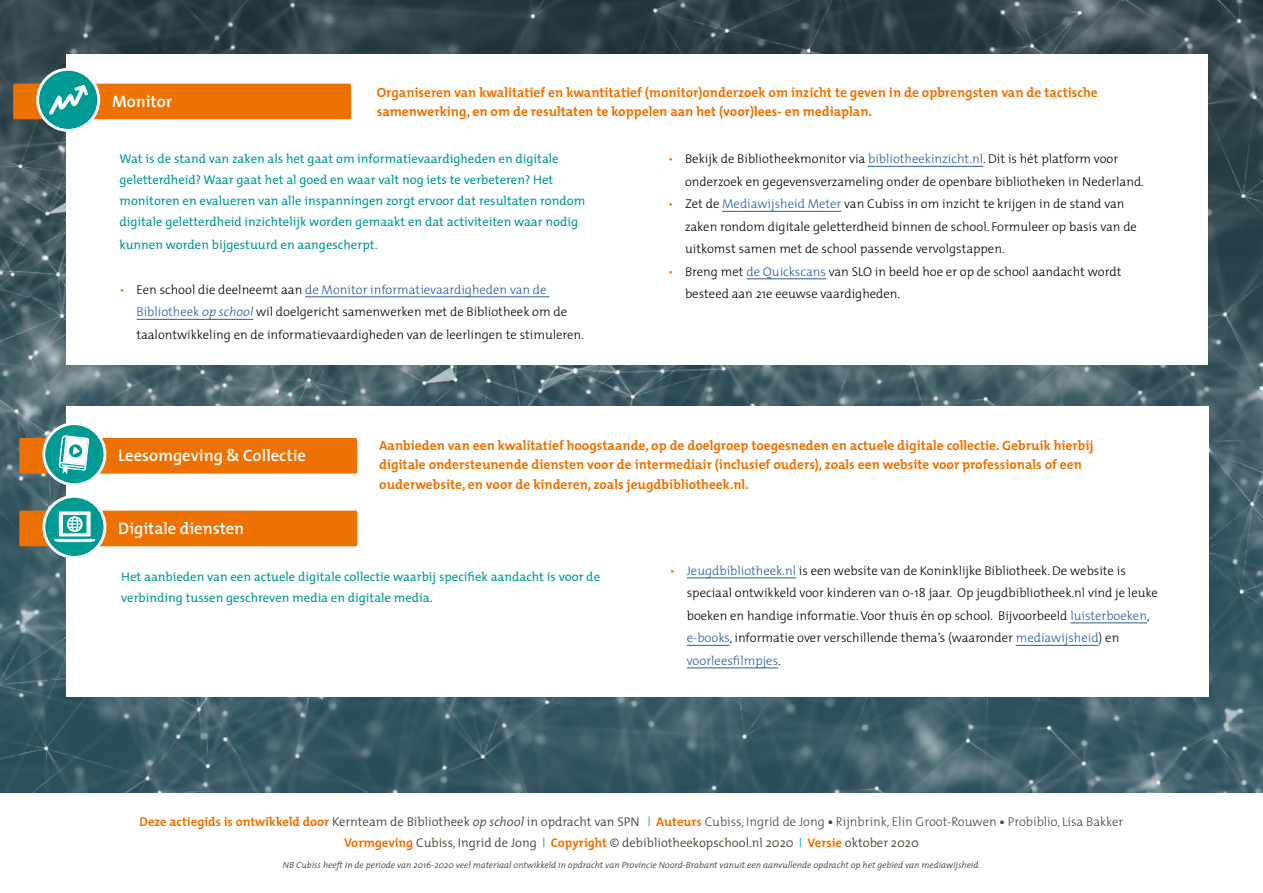
<style>
.page{position:relative;width:1263px;height:893px;background:#fff}
.page>*{position:absolute;margin:0;border:0;box-sizing:border-box;transform-origin:0 0}
.t1{font:600 16.5px "The Mix";color:#fff}
.t2{font:700 13.5px/19.5px "The Mix";color:#ee7203}
.t3{font:300 12.75px/22.5px "The Mix";color:#000}
.t4{font:12.75px/21px "The Mix";color:#009a95}
.t5{font:300 12.75px/21px "The Mix";color:#474738;text-align:center}
.t6{font:italic 300 9px "The Mix";color:#474738}
.s1{color:#ee7203}
.s2{color:#275b9b}
.s3{font-style:italic;color:#275b9b}
.s4{font-weight:700;color:#ee7203}
.s5{font-style:italic}
.s6{font-family:"Frutiger";color:#0bafa2}
.s7{font-style:inherit}
.s8{font-weight:700}
</style>
<div class="page">
<img style="left:0;top:0;width:1263px;height:792px">
<div style="left:66px;top:407px;width:1143px;height:290px;background:#fff"></div>
<div style="left:19px;top:438px;width:338px;height:36px;background:#ee7203"></div>
<div style="left:44px;top:424px;width:61px;height:61px;background:#009a95;border-radius:50%"></div>
<div style="left:42px;top:422px;width:64px;height:64px;border:3px solid #fff;border-radius:50%"></div>
<svg style="left:58px;top:435px;width:32px;height:55px"></svg>
<div style="left:19px;top:511px;width:338px;height:35px;background:#ee7203"></div>
<svg style="left:44px;top:496px;width:61px;height:61px"></svg>
<div style="left:42px;top:495px;width:64px;height:64px;border:3px solid #fff;border-radius:50%"></div>
<svg style="left:54px;top:511px;width:41px;height:31px"></svg>
<hr style="left:687px;top:578px;width:109px;height:1px;background:#275b9b">
<hr style="left:1070px;top:623px;width:77px;height:1px;background:#275b9b">
<hr style="left:687px;top:645px;width:43px;height:1px;background:#275b9b">
<hr style="left:1016px;top:645px;width:82px;height:1px;background:#275b9b">
<hr style="left:687px;top:668px;width:91px;height:1px;background:#275b9b">
<div style="left:66px;top:54px;width:1141px;height:311px;background:#fff"></div>
<hr style="left:868px;top:166px;width:115px;height:1px;background:#275b9b">
<hr style="left:722px;top:211px;width:119px;height:1px;background:#275b9b">
<hr style="left:746px;top:278px;width:80px;height:1px;background:#275b9b">
<hr style="left:305px;top:296px;width:244px;height:1px;background:#275b9b">
<hr style="left:136px;top:319px;width:117px;height:1px;background:#275b9b">
<div style="left:13px;top:84px;width:338px;height:35px;background:#ee7203"></div>
<svg style="left:38px;top:69px;width:61px;height:61px"></svg>
<div style="left:36px;top:68px;width:64px;height:64px;border:3px solid #fff;border-radius:50%"></div>
<svg style="left:46px;top:85px;width:42px;height:33px"></svg>
<p class="t1" style="left:112px;top:91px;width:62px">Monitor</p>
<p class="t2" style="left:377px;top:82px;width:723px">Organiseren van kwalitatief en kwantitatief (monitor)onderzoek om inzicht te geven in de opbrengsten van de tactische samenwerking, en om de resultaten te koppelen aan het (voor)lees- en mediaplan.</p>
<p class="t4" style="left:119px;top:149px;width:467px">Wat is de stand van zaken als het gaat om informatievaardigheden en digitale geletterdheid? Waar gaat het al goed en waar valt nog iets te verbeteren? Het monitoren en evalueren van alle inspanningen zorgt ervoor dat resultaten rondom digitale geletterdheid inzichtelijk worden gemaakt en dat activiteiten waar nodig</p>
<p class="t4" style="left:119px;top:234px;width:260px">kunnen worden bijgestuurd en aangescherpt.</p>
<p class="t3" style="left:136px;top:278px;width:449px;text-indent:-17px"><span class="s1">•</span> Een school die deelneemt aan <span class="s2">de Monitor informatievaardigheden van de<br>Bibliotheek</span> <span class="s3">op school</span> wil doelgericht samenwerken met de Bibliotheek om de taalontwikkeling en de informatievaardigheden van de leerlingen te stimuleren.</p>
<p class="t3" style="left:685px;top:148px;width:460px;text-indent:-17px"><span class="s1">•</span> Bekijk de Bibliotheekmonitor via <span class="s2">bibliotheekinzicht.nl</span>. Dit is hét platform voor onderzoek en gegevensverzameling onder de openbare bibliotheken in Nederland.</p>
<p class="t3" style="left:685px;top:193px;width:453px;text-indent:-17px"><span class="s1">•</span> Zet de <span class="s2">Mediawijsheid Meter</span> van Cubiss in om inzicht te krijgen in de stand van zaken rondom digitale geletterdheid binnen de school. Formuleer op basis van de uitkomst samen met de school passende vervolgstappen.</p>
<p class="t3" style="left:685px;top:260px;width:438px;text-indent:-17px"><span class="s1">•</span> Breng met <span class="s2">de Quickscans</span> van SLO in beeld hoe er op de school aandacht wordt besteed aan 21e eeuwse vaardigheden.</p>
<p class="t1" style="left:118px;top:445px;width:189px">Leesomgeving &amp; Collectie</p>
<p class="t2" style="left:379px;top:435px;width:716px">Aanbieden van een kwalitatief hoogstaande, op de doelgroep toegesneden en actuele digitale collectie. Gebruik hierbij digitale ondersteunende diensten voor de intermediair (inclusief ouders), zoals een website voor professionals of een ouderwebsite, en voor de kinderen, zoals jeugdbibliotheek.nl.</p>
<p class="t1" style="left:118px;top:518px;width:127px">Digitale diensten</p>
<p class="t4" style="left:121px;top:567px;width:480px">Het aanbieden van een actuele digitale collectie waarbij specifiek aandacht is voor de verbinding tussen geschreven media en digitale media.</p>
<p class="t3" style="left:687px;top:559px;width:473px;text-indent:-17px"><span class="s1">•</span> <span class="s2">Jeugdbibliotheek.nl</span> is een website van de Koninklijke Bibliotheek. De website is speciaal ontwikkeld voor kinderen van 0-18 jaar. Op jeugdbibliotheek.nl vind je leuke boeken en handige informatie. Voor thuis én op school. Bijvoorbeeld <span class="s2">luisterboeken</span>, <span class="s2">e-books</span>, informatie over verschillende thema’s (waaronder <span class="s2">mediawijsheid</span>) en <span class="s2">voorleesfilmpjes</span>.</p>
<p class="t5" style="left:140px;top:811px;width:985px"><span class="s4">Deze actiegids is ontwikkeld door</span> Kernteam de Bibliotheek <span class="s5">op school</span> in opdracht van SPN <span class="s6">|</span> <span class="s4">Auteurs</span> <span class="s7">Cubiss, Ingrid de Jong</span> <span class="s8">•</span> <span class="s7">Rijnbrink, Elin Groot-Rouwen</span> <span class="s8">•</span> <span class="s7">Probiblio, Lisa Bakker<br></span><span class="s4">Vormgeving</span> Cubiss, Ingrid de Jong <span class="s6">|</span> <span class="s4">Copyright</span> © debibliotheekopschool.nl 2020 <span class="s6">|</span> <span class="s4">Versie</span> oktober 2020</p>
<p class="t6" style="left:283px;top:859px;width:699px">NB Cubiss heeft in de periode van 2016-2020 veel materiaal ontwikkeld in opdracht van Provincie Noord-Brabant vanuit een aanvullende opdracht op het gebied van mediawijsheid.</p>
</div>
